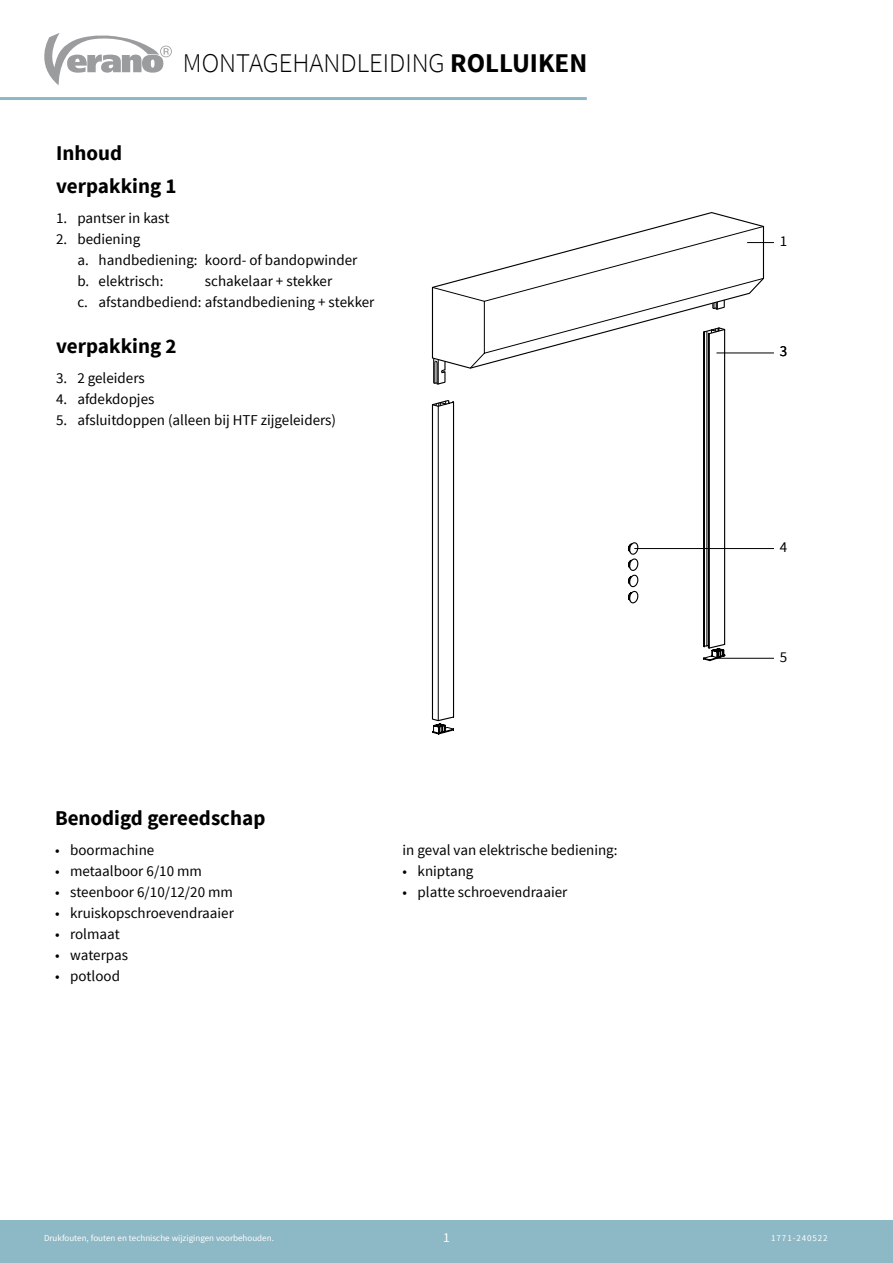
<style>
.page{position:relative;width:893px;height:1263px;background:#fff}
.page>*{position:absolute;margin:0;border:0;box-sizing:border-box;transform-origin:0 0}
.t1{font:300 27px "Source Sans Pro";color:#000}
.t2{font:700 21px/33.8px "Source Sans Pro";color:#000}
.t3{font:15px/21px "Source Sans Pro";color:#000}
.t4{font:13.5px "Source Sans Pro";color:#fff}
.t5{font:9px "Source Sans Pro";color:#fff}
.t6{font:9px "Source Sans Pro";letter-spacing:.1em;color:#fff}
.s1{font-weight:700}
</style>
<div class="page">
<svg style="left:44px;top:33px;width:128px;height:52px"></svg>
<hr style="left:0;top:97px;width:587px;height:3px;background:#8db8c5">
<div style="left:0;top:1220px;width:893px;height:43px;background:#8db8c5"></div>
<svg style="left:659px;top:212px;width:105px;height:14px"></svg>
<svg style="left:432px;top:226px;width:332px;height:127px"></svg>
<svg style="left:432px;top:327px;width:294px;height:407px"></svg>
<svg style="left:747px;top:242px;width:27px;height:1px"></svg>
<hr style="left:716px;top:353px;width:58px;height:1px;background:#000">
<hr style="left:716px;top:658px;width:58px;height:1px;background:#000">
<hr style="left:634px;top:548px;width:140px;height:1px;background:#000">
<div style="left:625px;top:606px;width:16px;height:18px;background:#fff"></div>
<h1 class="t1" style="left:183px;top:47px;width:406px">MONTAGEHANDLEIDING <span class="s1">ROLLUIKEN</span></h1>
<h2 class="t2" style="left:56px;top:137px;width:122px">Inhoud verpakking 1</h2>
<p class="t3" style="left:56px;top:208px;width:115px">1. pantser in kast</p>
<p class="t3" style="left:77px;top:229px;width:281px;text-indent:-21px">2. bediening<br>a. handbediening: koord- of bandopwinder b. elektrisch:</p>
<p class="t3" style="left:77px;top:271px;width:299px;text-indent:128px">schakelaar + stekker<br>c. afstandbediend: afstandbediening + stekker</p>
<h2 class="t2" style="left:56px;top:330px;width:122px">verpakking 2</h2>
<p class="t3" style="left:56px;top:367px;width:90px">3. 2 geleiders</p>
<p class="t3" style="left:56px;top:388px;width:100px">4. afdekdopjes</p>
<p class="t3" style="left:56px;top:409px;width:281px">5. afsluitdoppen (alleen bij HTF zijgeleiders)</p>
<h2 class="t2" style="left:55px;top:802px;width:212px">Benodigd gereedschap</h2>
<p class="t3" style="left:55px;top:840px;width:101px">• boormachine</p>
<p class="t3" style="left:55px;top:861px;width:149px">• metaalboor 6/10 mm</p>
<p class="t3" style="left:55px;top:882px;width:179px">• steenboor 6/10/12/20 mm</p>
<p class="t3" style="left:55px;top:903px;width:180px">• kruiskopschroevendraaier</p>
<p class="t3" style="left:55px;top:924px;width:66px">• rolmaat</p>
<p class="t3" style="left:55px;top:945px;width:74px">• waterpas</p>
<p class="t3" style="left:55px;top:966px;width:66px">• potlood</p>
<p class="t3" style="left:403px;top:840px;width:216px">in geval van elektrische bediening:</p>
<p class="t3" style="left:403px;top:861px;width:72px">• kniptang</p>
<p class="t3" style="left:403px;top:882px;width:166px">• platte schroevendraaier</p>
<p class="t3" style="left:780px;top:231px;width:9px">1</p>
<p class="t3" style="left:780px;top:341px;width:9px">3</p>
<p class="t3" style="left:780px;top:536px;width:9px">4</p>
<p class="t3" style="left:780px;top:647px;width:9px">5</p>
<p class="t5" style="left:44px;top:1233px;width:231px">Drukfouten, fouten en technische wijzigingen voorbehouden.</p>
<p class="t4" style="left:443px;top:1229px;width:8px">1</p>
<p class="t6" style="left:771px;top:1233px;width:58px">1771-240522</p>
</div>
